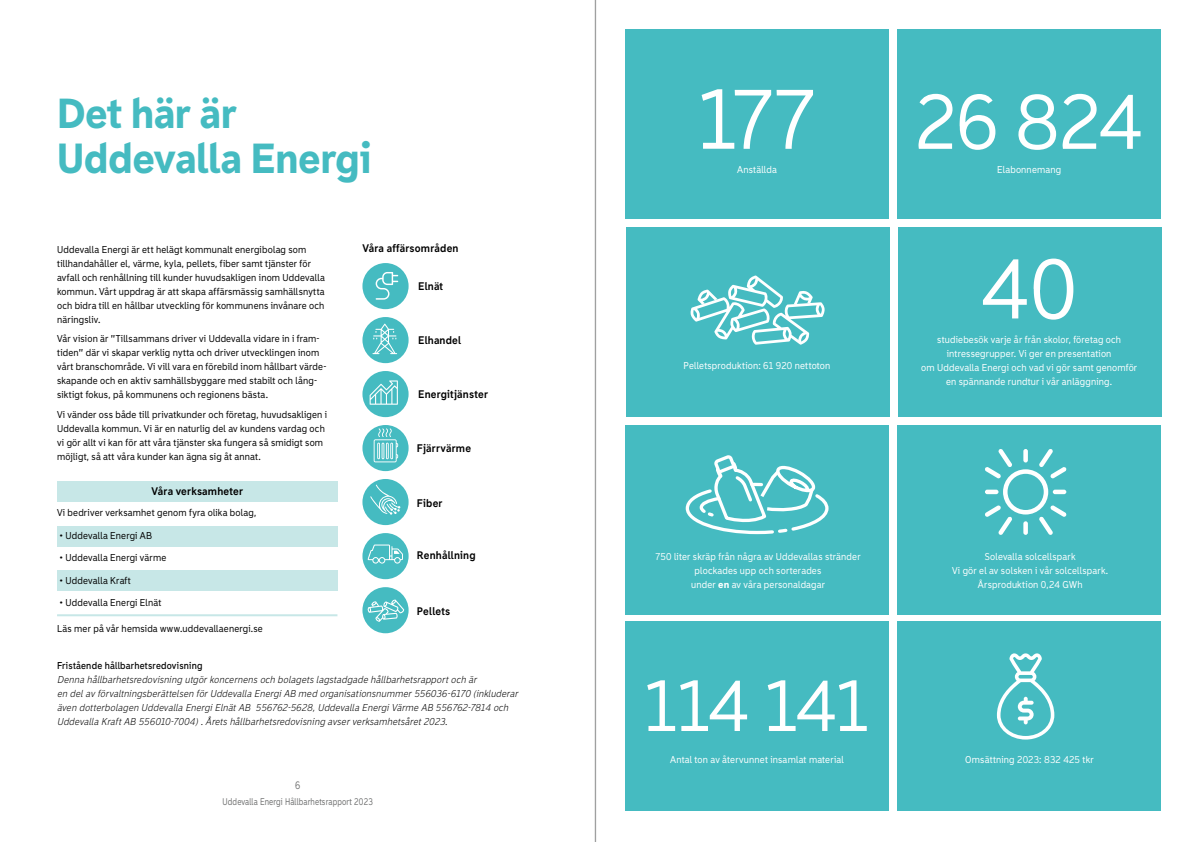
<style>
.page{position:relative;width:1191px;height:842px;background:#fff}
.page>*{position:absolute;margin:0;border:0;box-sizing:border-box;transform-origin:0 0}
.t1{font:81px "Madras";color:#fff}
.t2{font:74px "Madras";color:#fff}
.t3{font:69px "Madras";letter-spacing:-.025em;color:#fff}
.t4{font:900 40px/45px "Madras";letter-spacing:-.015em;color:#45bbc1}
.t5{font:800 10.5px "Madras";letter-spacing:.02em;color:#000}
.t6{font:10.4px "Madras";color:#6f7070;scale:.87 1}
.t7{font:9.5px/14px "Madras";letter-spacing:.02em;color:#000}
.t8{font:9.5px/14px "Madras";letter-spacing:.02em;color:#fff;text-align:center}
.t9{font:italic 300 9.5px/14px "Madras";letter-spacing:.035em;color:#000}
.t10{font:700 9.5px "Madras";letter-spacing:.02em;color:#000}
.t11{font:9.2px "Madras";letter-spacing:.02em;color:#6f7070;scale:.87 1}
.s1{font-size:81px}
.s2{font-weight:900}
</style>
<div class="page">
<div style="left:57px;top:481px;width:280px;height:21px;background:#c7e7e7"></div>
<div style="left:57px;top:525px;width:280px;height:21px;background:#c7e7e7"></div>
<div style="left:57px;top:570px;width:280px;height:21px;background:#c7e7e7"></div>
<hr style="left:57px;top:614px;width:280px;height:2px;background:#c7e7e7">
<div style="left:362px;top:263px;width:46px;height:46px;background:#45bbc1;border-radius:50%"></div>
<div style="left:362px;top:317px;width:46px;height:46px;background:#45bbc1;border-radius:50%"></div>
<div style="left:362px;top:371px;width:46px;height:46px;background:#45bbc1;border-radius:50%"></div>
<div style="left:362px;top:425px;width:46px;height:46px;background:#45bbc1;border-radius:50%"></div>
<div style="left:362px;top:479px;width:46px;height:46px;background:#45bbc1;border-radius:50%"></div>
<div style="left:362px;top:533px;width:46px;height:46px;background:#45bbc1;border-radius:50%"></div>
<div style="left:362px;top:587px;width:46px;height:46px;background:#45bbc1;border-radius:50%"></div>
<svg style="left:376px;top:272px;width:22px;height:28px"></svg>
<svg style="left:369px;top:380px;width:29px;height:25px"></svg>
<svg style="left:374px;top:428px;width:24px;height:34px"></svg>
<svg style="left:370px;top:485px;width:30px;height:30px"></svg>
<svg style="left:368px;top:544px;width:35px;height:20px"></svg>
<div style="left:625px;top:30px;width:264px;height:189px;background:#45bbc1"></div>
<div style="left:626px;top:227px;width:263px;height:190px;background:#45bbc1"></div>
<div style="left:625px;top:425px;width:264px;height:189px;background:#45bbc1"></div>
<div style="left:625px;top:621px;width:264px;height:190px;background:#45bbc1"></div>
<div style="left:897px;top:30px;width:264px;height:189px;background:#45bbc1"></div>
<div style="left:898px;top:227px;width:263px;height:190px;background:#45bbc1"></div>
<div style="left:897px;top:425px;width:264px;height:189px;background:#45bbc1"></div>
<div style="left:897px;top:621px;width:264px;height:190px;background:#45bbc1"></div>
<svg style="left:985px;top:449px;width:81px;height:86px"></svg>
<svg style="left:997px;top:653px;width:57px;height:86px"></svg>
<svg style="left:372px;top:324px;width:25px;height:30px"></svg>
<svg style="left:367px;top:599px;width:37px;height:23px"></svg>
<hr style="left:595px;top:0;width:1px;height:842px;background:#9d9e9e">
<svg style="left:690px;top:275px;width:134px;height:70px"></svg>
<svg style="left:685px;top:455px;width:144px;height:80px"></svg>
<h3 class="t4" style="left:57px;top:91px;width:316px">Det här är<br>Uddevalla Energi</h3>
<p class="t7" style="left:57px;top:242px;width:269px">Uddevalla Energi är ett helägt kommunalt energibolag som tillhandahåller el, värme, kyla, pellets, fiber samt tjänster för avfall och renhållning till kunder huvudsakligen inom Uddevalla kommun. Vårt uppdrag är att skapa affärsmässig samhällsnytta och bidra till en hållbar utveckling för kommunens invånare och näringsliv.</p>
<p class="t7" style="left:57px;top:332px;width:271px">Vår vision är ”Tillsammans driver vi Uddevalla vidare in i fram&shy;tiden” där vi skapar verklig nytta och driver utvecklingen inom vårt branschområde. Vi vill vara en förebild inom hållbart värde&shy;skapande och en aktiv samhällsbyggare med stabilt och lång&shy;siktigt fokus, på kommunens och regionens bästa.</p>
<p class="t7" style="left:57px;top:408px;width:272px">Vi vänder oss både till privatkunder och företag, huvudsakligen i Uddevalla kommun. Vi är en naturlig del av kundens vardag och vi gör allt vi kan för att våra tjänster ska fungera så smidigt som möjligt, så att våra kunder kan ägna sig åt annat.</p>
<p class="t5" style="left:151px;top:484px;width:93px">Våra verksamheter</p>
<p class="t7" style="left:57px;top:506px;width:201px">Vi bedriver verksamhet genom fyra olika bolag,</p>
<p class="t7" style="left:59px;top:528px;width:94px">• Uddevalla Energi AB</p>
<p class="t7" style="left:59px;top:551px;width:108px">• Uddevalla Energi värme</p>
<p class="t7" style="left:59px;top:573px;width:73px">• Uddevalla Kraft</p>
<p class="t7" style="left:59px;top:596px;width:103px">• Uddevalla Energi Elnät</p>
<p class="t7" style="left:57px;top:621px;width:207px">Läs mer på vår hemsida www.uddevallaenergi.se</p>
<p class="t5" style="left:362px;top:242px;width:98px">Våra affärsområden</p>
<p class="t5" style="left:418px;top:280px;width:26px">Elnät</p>
<p class="t5" style="left:418px;top:333px;width:45px">Elhandel</p>
<p class="t5" style="left:418px;top:387px;width:71px">Energitjänster</p>
<p class="t5" style="left:417px;top:441px;width:56px">Fjärrvärme</p>
<p class="t5" style="left:417px;top:497px;width:27px">Fiber</p>
<p class="t5" style="left:417px;top:549px;width:60px">Renhållning</p>
<p class="t5" style="left:417px;top:604px;width:35px">Pellets</p>
<p class="t10" style="left:57px;top:660px;width:147px">Fristående hållbarhetsredovisning</p>
<p class="t9" style="left:57px;top:673px;width:462px">Denna hållbarhetsredovisning utgör koncernens och bolagets lagstadgade hållbarhetsrapport och är<br>en del av förvaltningsberättelsen för Uddevalla Energi AB med organisationsnummer 556036-6170 (inkluderar även dotterbolagen Uddevalla Energi Elnät AB 556762-5628, Uddevalla Energi Värme AB 556762-7814 och Uddevalla Kraft AB 556010-7004) . Årets hållbarhetsredovisning avser verksamhetsåret 2023.</p>
<p class="t6" style="left:295px;top:779px;width:7px">6</p>
<p class="t11" style="left:222px;top:796px;width:174px">Uddevalla Energi Hållbarhetsrapport 2023</p>
<h2 class="t2" style="left:698px;top:79px;width:447px"><span class="s1">177</span> 26 824</h2>
<p class="t8" style="left:737px;top:163px;width:41px">Anställda</p>
<p class="t8" style="left:683px;top:358px;width:148px">Pelletsproduktion: 61 920 nettoton</p>
<p class="t8" style="left:997px;top:163px;width:66px">Elabonnemang</p>
<h1 class="t1" style="left:981px;top:242px;width:97px">40</h1>
<p class="t8" style="left:921px;top:333px;width:217px">studiebesök varje år från skolor, företag och intressegrupper. Vi ger en presentation<br>om Uddevalla Energi och vad vi gör samt genomför en spännande rundtur i vår anläggning.</p>
<p class="t8" style="left:655px;top:550px;width:207px">750 liter skräp från några av Uddevallas stränder plockades upp och sorterades<br>under <span class="s2">en</span> av våra personaldagar</p>
<h3 class="t3" style="left:644px;top:666px;width:227px">114 141</h3>
<p class="t8" style="left:670px;top:752px;width:175px">Antal ton av återvunnet insamlat material</p>
<p class="t8" style="left:952px;top:550px;width:157px">Solevalla solcellspark<br>Vi gör el av solsken i vår solcellspark.<br>Årsproduktion 0,24 GWh</p>
<p class="t8" style="left:965px;top:752px;width:130px">Omsättning 2023: 832 425 tkr</p>
</div>
